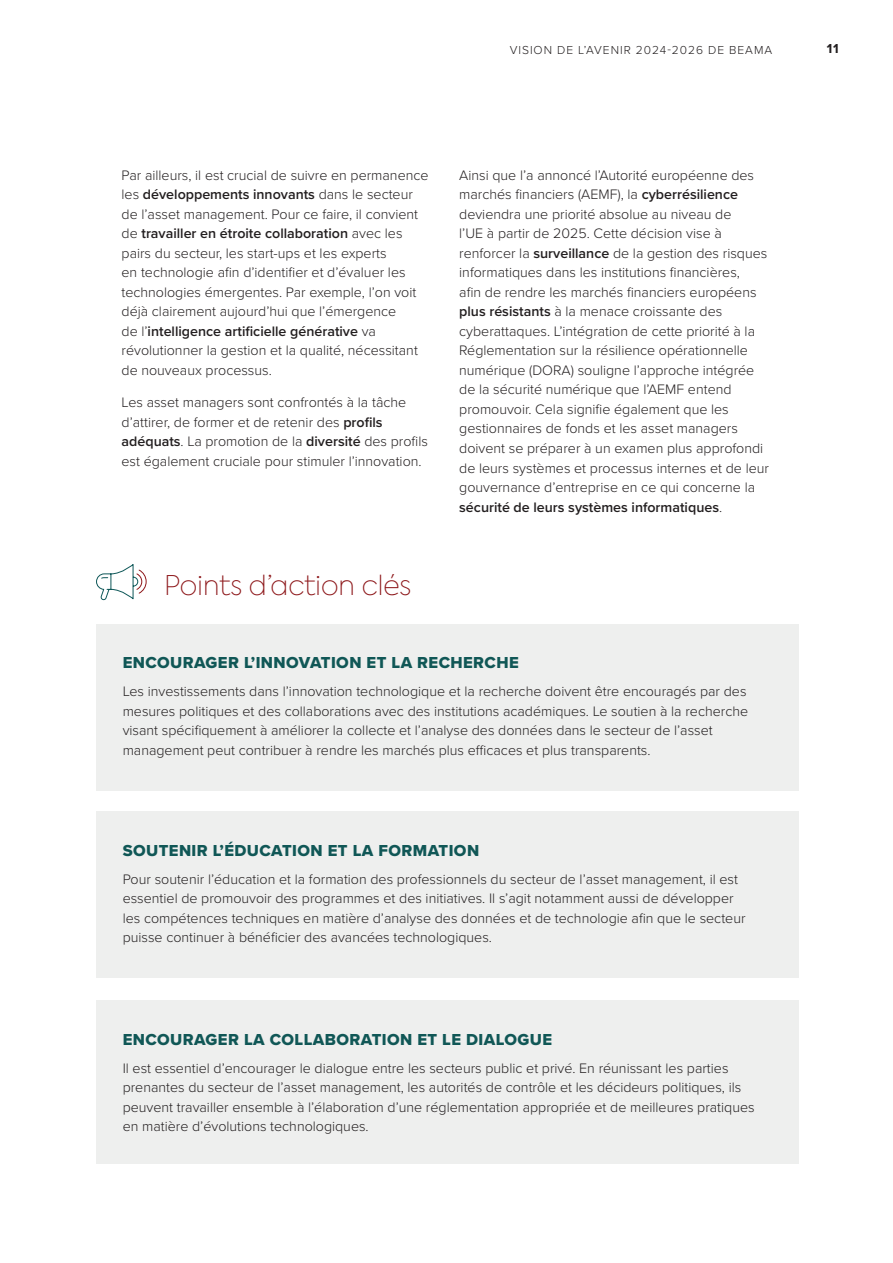
<style>
.page{position:relative;width:893px;height:1263px;background:#fff}
.page>*{position:absolute;margin:0;border:0;box-sizing:border-box;transform-origin:0 0}
.t1{font:100 27px "Axiforma";color:#8d171a}
.Tussentitel{font:16.5px "Proxima Nova Extrabld";letter-spacing:.025em;color:#105756}
.t2{font:300 14.25px/19.5px "Proxima Nova";color:#231f20}
.t3{font:700 13.5px "Proxima Nova";color:#231f20}
.t4{font:300 12px "Proxima Nova";letter-spacing:.08em;color:#231f20}
.s1{font-weight:600}
</style>
<div class="page">
<svg style="left:96px;top:564px;width:51px;height:36px"></svg>
<div style="left:96px;top:624px;width:702px;height:167px;background:#eeefee"></div>
<div style="left:96px;top:811px;width:702px;height:167px;background:#eeefee"></div>
<div style="left:96px;top:1000px;width:702px;height:164px;background:#eeefee"></div>
<p class="t4" style="left:510px;top:41px;width:264px">VISION DE L’AVENIR 2024-2026 DE BEAMA</p>
<p class="t3" style="left:827px;top:41px;width:13px">11</p>
<p class="t2" style="left:122px;top:165px;width:309px">Par ailleurs, il est crucial de suivre en permanence les <span class="s1">développements innovants</span> dans le secteur de l’asset management. Pour ce faire, il convient de <span class="s1">travailler en étroite collaboration</span> avec les pairs du secteur, les start-ups et les experts<br>en technologie afin d’identifier et d’évaluer les technologies émergentes. Par exemple, l’on voit déjà clairement aujourd’hui que l’émergence<br>de l’<span class="s1">intelligence artificielle générative</span> va révolutionner la gestion et la qualité, nécessitant de nouveaux processus.</p>
<p class="t2" style="left:122px;top:392px;width:308px">Les asset managers sont confrontés à la tâche d’attirer, de former et de retenir des <span class="s1">profils adéquats</span>. La promotion de la <span class="s1">diversité</span> des profils est également cruciale pour stimuler l’innovation.</p>
<p class="t1" style="left:164px;top:568px;width:249px">Points d’action clés</p>
<p class="t2" style="left:459px;top:165px;width:311px">Ainsi que l’a annoncé l’Autorité européenne des marchés financiers (AEMF), la <span class="s1">cyberrésilience </span>deviendra une priorité absolue au niveau de<br>l’UE à partir de 2025. Cette décision vise à renforcer la <span class="s1">surveillance</span> de la gestion des risques informatiques dans les institutions financières,<br>afin de rendre les marchés financiers européens <span class="s1">plus résistants</span> à la menace croissante des cyberattaques. L’intégration de cette priorité à la Réglementation sur la résilience opérationnelle numérique (DORA) souligne l’approche intégrée de la sécurité numérique que l’AEMF entend promouvoir. Cela signifie également que les gestionnaires de fonds et les asset managers doivent se préparer à un examen plus approfondi de leurs systèmes et processus internes et de leur gouvernance d’entreprise en ce qui concerne la <span class="s1">sécurité de leurs systèmes informatiques</span>.</p>
<p class="Tussentitel" style="left:123px;top:650px;width:398px">ENCOURAGER L’INNOVATION ET LA RECHERCHE</p>
<p class="t2" style="left:123px;top:681px;width:627px">Les investissements dans l’innovation technologique et la recherche doivent être encouragés par des mesures politiques et des collaborations avec des institutions académiques. Le soutien à la recherche visant spécifiquement à améliorer la collecte et l’analyse des données dans le secteur de l’asset management peut contribuer à rendre les marchés plus efficaces et plus transparents.</p>
<p class="Tussentitel" style="left:123px;top:838px;width:358px">SOUTENIR L’ÉDUCATION ET LA FORMATION</p>
<p class="t2" style="left:123px;top:868px;width:624px">Pour soutenir l’éducation et la formation des professionnels du secteur de l’asset management, il est essentiel de promouvoir des programmes et des initiatives. Il s’agit notamment aussi de développer les compétences techniques en matière d’analyse des données et de technologie afin que le secteur puisse continuer à bénéficier des avancées technologiques.</p>
<p class="Tussentitel" style="left:123px;top:1027px;width:431px">ENCOURAGER LA COLLABORATION ET LE DIALOGUE</p>
<p class="t2" style="left:123px;top:1057px;width:633px">Il est essentiel d’encourager le dialogue entre les secteurs public et privé. En réunissant les parties prenantes du secteur de l’asset management, les autorités de contrôle et les décideurs politiques, ils peuvent travailler ensemble à l’élaboration d’une réglementation appropriée et de meilleures pratiques en matière d’évolutions technologiques.</p>
</div>
